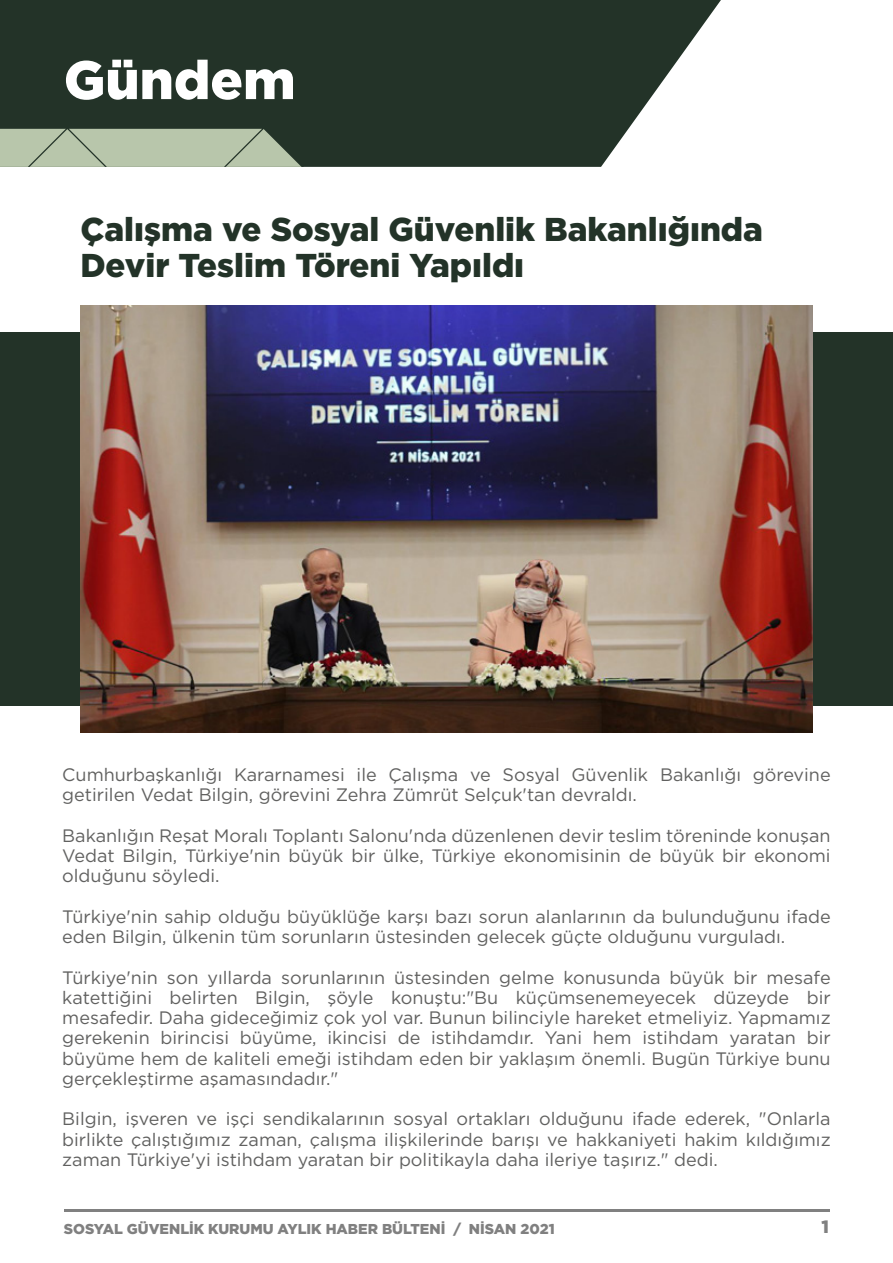
<style>
.page{position:relative;width:893px;height:1263px;background:#fff}
.page>*{position:absolute;margin:0;border:0;box-sizing:border-box;transform-origin:0 0}
.t1{font:900 54px "Gotham";color:#fff}
.t2{font:900 33px/36px "Gotham";color:#233328}
.t3{font:18px/20.2px "Gotham";color:#616160;text-align:justify}
.t4{font:900 17.85px "Gotham";color:#808080}
.t5{font:900 14.25px "Gotham";color:#808080}
</style>
<div class="page">
<div style="left:0;top:332px;width:893px;height:373px;background:#233328"></div>
<hr style="left:64px;top:1209px;width:765px;height:2px;background:#808080">
<svg style="left:0;top:0;width:721px;height:167px;background:#37463c"></svg>
<svg style="left:0;top:127px;width:304px;height:40px;background:#a4b299"></svg>
<img style="left:80px;top:305px;width:733px;height:427px">
<h1 class="t1" style="left:64px;top:43px;width:233px">Gündem</h1>
<h2 class="t2" style="left:80px;top:211px;width:684px">Çalışma ve Sosyal Güvenlik Bakanlığında<br>Devir Teslim Töreni Yapıldı</h2>
<p class="t3" style="left:62px;top:764px;width:770px">Cumhurbaşkanlığı Kararnamesi ile Çalışma ve Sosyal Güvenlik Bakanlığı görevine getirilen Vedat Bilgin, görevini Zehra Zümrüt Selçuk'tan devraldı.</p>
<p class="t3" style="left:62px;top:825px;width:770px">Bakanlığın Reşat Moralı Toplantı Salonu'nda düzenlenen devir teslim töreninde konuşan Vedat Bilgin, Türkiye'nin büyük bir ülke, Türkiye ekonomisinin de büyük bir ekonomi olduğunu söyledi.</p>
<p class="t3" style="left:62px;top:906px;width:770px">Türkiye'nin sahip olduğu büyüklüğe karşı bazı sorun alanlarının da bulunduğunu ifade eden Bilgin, ülkenin tüm sorunların üstesinden gelecek güçte olduğunu vurguladı.</p>
<p class="t3" style="left:62px;top:967px;width:770px">Türkiye'nin son yıllarda sorunlarının üstesinden gelme konusunda büyük bir mesafe katettiğini belirten Bilgin, şöyle konuştu:"Bu küçümsenemeyecek düzeyde bir mesafedir. Daha gideceğimiz çok yol var. Bunun bilinciyle hareket etmeliyiz. Yapmamız gerekenin birincisi büyüme, ikincisi de istihdamdır. Yani hem istihdam yaratan bir büyüme hem de kaliteli emeği istihdam eden bir yaklaşım önemli. Bugün Türkiye bunu gerçekleştirme aşamasındadır."</p>
<p class="t3" style="left:62px;top:1108px;width:770px">Bilgin, işveren ve işçi sendikalarının sosyal ortakları olduğunu ifade ederek, "Onlarla birlikte çalıştığımız zaman, çalışma ilişkilerinde barışı ve hakkaniyeti hakim kıldığımız zaman Türkiye'yi istihdam yaratan bir politikayla daha ileriye taşırız." dedi.</p>
<p class="t5" style="left:64px;top:1219px;width:492px">SOSYAL GÜVENLİK KURUMU AYLIK HABER BÜLTENİ / NİSAN 2021</p>
<p class="t4" style="left:822px;top:1214px;width:9px">1</p>
</div>
